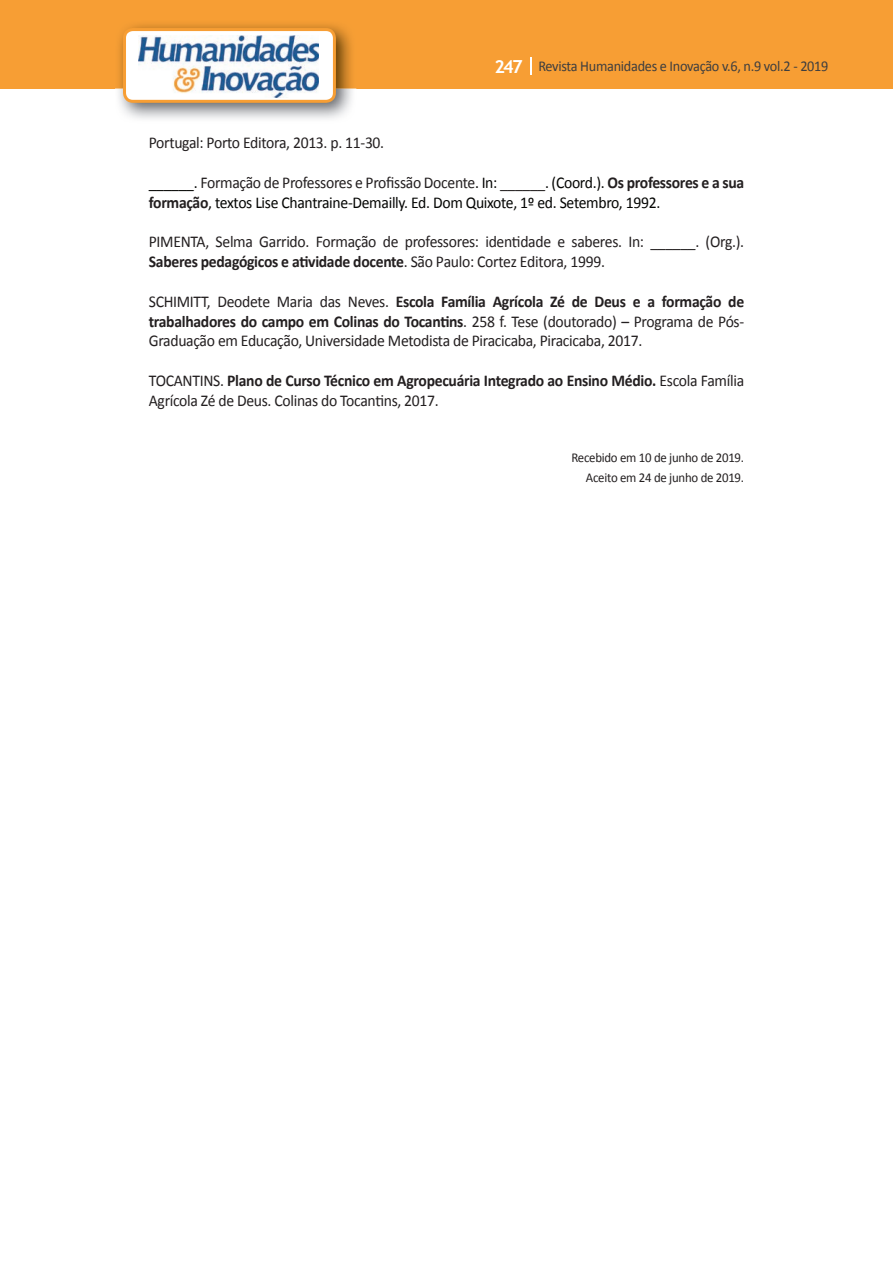
<style>
.page{position:relative;width:893px;height:1263px;background:#fff}
.page>*{position:absolute;margin:0;border:0;box-sizing:border-box;transform-origin:0 0}
.t1{font:16.5px/19.8px "Calibri";letter-spacing:-.02em;color:#231f20;scale:.95 1}
.t2{font:16.5px/19.8px "Calibri";letter-spacing:-.02em;color:#040503;scale:.95 1}
.t3{font:15px "Calibri";letter-spacing:-.02em;color:#3e3e3f;scale:.95 1}
.t4{font:13.5px/19.8px "Calibri";letter-spacing:-.02em;color:#231f20;text-align:right;scale:.95 1}
.s1{font-family:"Trebuchet MS";font-weight:700;font-size:18px;color:#fff}
.s2{color:#231f20}
.s3{font-weight:700;color:#231f20}
.s4{font-weight:700}
</style>
<div class="page">
<div style="left:0;top:0;width:893px;height:88px;background:#f79e34"></div>
<svg style="left:530px;top:57px;width:2px;height:18px"></svg>
<img style="left:115px;top:24px;width:241px;height:95px">
<svg style="left:123px;top:28px;width:213px;height:75px"></svg>
<p class="t3" style="left:495px;top:57px;width:353px"><span class="s1">247</span> Revista Humanidades e Inovação v.6, n.9 vol.2 - 2019</p>
<p class="t1" style="left:149px;top:133px;width:249px">Portugal: Porto Editora, 2013. p. 11-30.</p>
<p class="t2" style="left:149px;top:173px;width:628px">______. <span class="s2">Formação de Professores e Profissão Docente</span>. In: <span class="s2">______</span>. (Coord.). <span class="s3">Os professores e a sua formação</span>, textos Lise Chantraine-Demailly. Ed. Dom Quixote, 1º ed. Setembro, 1992.</p>
<p class="t1" style="left:149px;top:232px;width:628px">PIMENTA, Selma Garrido. Formação de professores: identidade e saberes. In: ______. (Org.).<br><span class="s4">Saberes pedagógicos e atividade docente</span>. São Paulo: Cortez Editora, 1999.</p>
<p class="t1" style="left:149px;top:292px;width:628px;text-align:justify">SCHIMITT, Deodete Maria das Neves. <span class="s4">Escola Família Agrícola Zé de Deus e a formação de trabalhadores do campo em Colinas do Tocantins</span>. 258 f. Tese (doutorado) – Programa de Pós-Graduação em Educação, Universidade Metodista de Piracicaba, Piracicaba, 2017.</p>
<p class="t1" style="left:149px;top:371px;width:628px">TOCANTINS. <span class="s4">Plano de Curso Técnico em Agropecuária Integrado ao Ensino Médio.</span> Escola Família<br>Agrícola Zé de Deus. Colinas do Tocantins, 2017.</p>
<p class="t4" style="left:571px;top:447px;width:183px">Recebido em 10 de junho de 2019.<br>Aceito em 24 de junho de 2019.</p>
</div>
